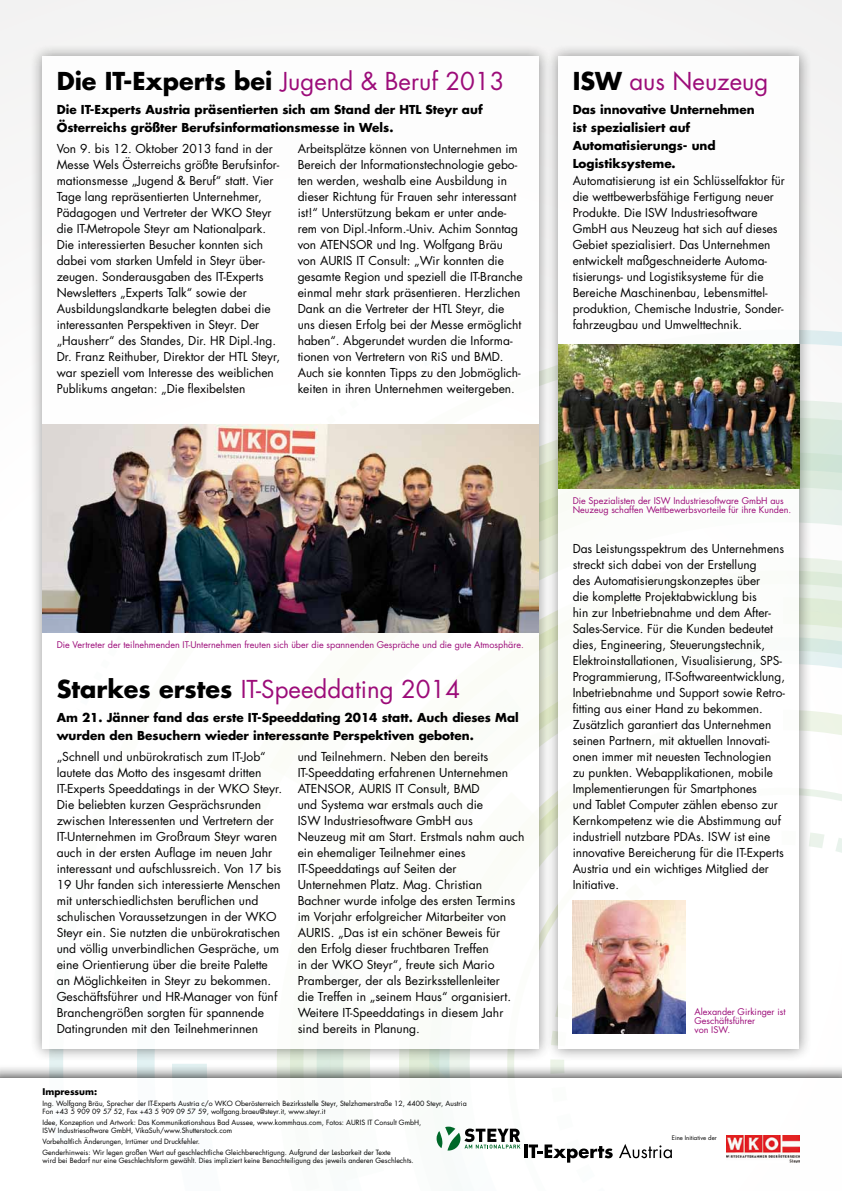
<style>
.page{position:relative;width:842px;height:1191px;background:#f5f4f4}
.page>*{position:absolute;margin:0;border:0;box-sizing:border-box;transform-origin:0 0}
.t1{font:24px "Futura";color:#9c0c79}
.t2{font:700 24px "Futura";color:#000}
.t3{font:12px/16px "Futura";color:#000}
.t4{font:700 12px/18px "Futura";color:#000}
.t5{font:9px/9px "Futura";color:#9c0c79}
.t6{font:700 9px "Futura";color:#000}
.t7{font:7px/8px "Futura";color:#000}
.t8{font:6px "Futura";color:#000}
.s1{font-weight:400;color:#9c0c79}
.s2{font-weight:700;color:#000}
</style>
<div class="page">
<svg style="left:813px;top:417px;width:29px;height:53px"></svg>
<div style="left:29px;top:43px;width:523px;height:1019px;background:#000;opacity:.5"></div>
<div style="left:43px;top:57px;width:496px;height:992px;background:#fff"></div>
<div style="left:545px;top:43px;width:268px;height:1019px;background:#000;opacity:.5"></div>
<div style="left:558px;top:57px;width:241px;height:992px;background:#fff"></div>
<svg style="left:0;top:1064px;width:317px;height:13px"></svg>
<div style="left:0;top:1077px;width:842px;height:114px;background:#fff"></div>
<svg style="left:317px;top:597px;width:525px;height:566px"></svg>
<img style="left:727px;top:1135px;width:72px;height:27px">
<img style="left:573px;top:900px;width:113px;height:133px">
<img style="left:558px;top:345px;width:241px;height:144px">
<img style="left:43px;top:425px;width:496px;height:208px">
<h1 class="t2" style="left:57px;top:64px;width:449px">Die IT-Experts bei <span class="s1">Jugend &amp; Beruf 2013</span></h1>
<p class="t4" style="left:57px;top:100px;width:427px">Die IT-Experts Austria präsentierten sich am Stand der HTL Steyr auf<br>Österreichs größter Berufsinformationsmesse in Wels.</p>
<p class="t3" style="left:57px;top:140px;width:225px">Von 9. bis 12. Oktober 2013 fand in der Messe Wels Österreichs größte Berufsinfor&shy;mationsmesse „Jugend &amp; Beruf“ statt. Vier Tage lang repräsentierten Unternehmer, Pädagogen und Vertreter der WKO Steyr die IT-Metropole Steyr am Nationalpark.<br>Die interessierten Besucher konnten sich dabei vom starken Umfeld in Steyr über&shy;zeugen. Sonderausgaben des IT-Experts Newsletters „Experts Talk“ sowie der Ausbildungslandkarte belegten dabei die interessanten Perspektiven in Steyr. Der „Hausherr“ des Standes, Dir. HR Dipl.-Ing.<br>Dr. Franz Reithuber, Direktor der HTL Steyr, war speziell vom Interesse des weiblichen Publikums angetan: „Die flexibelsten</p>
<p class="t3" style="left:298px;top:140px;width:226px">Arbeitsplätze können von Unternehmen im Bereich der Informationstechnologie gebo&shy;ten werden, weshalb eine Ausbildung in dieser Richtung für Frauen sehr interessant ist!“ Unterstützung bekam er unter ande&shy;rem von Dipl.-Inform.-Univ. Achim Sonntag von ATENSOR und Ing. Wolfgang Bräu von AURIS IT Consult: „Wir konnten die gesamte Region und speziell die IT-Branche einmal mehr stark präsentieren. Herzlichen Dank an die Vertreter der HTL Steyr, die uns diesen Erfolg bei der Messe ermöglicht haben“. Abgerundet wurden die Informa&shy;tionen von Vertretern von RiS und BMD.<br>Auch sie konnten Tipps zu den Jobmöglich&shy;keiten in ihren Unternehmen weitergeben.</p>
<p class="t5" style="left:57px;top:639px;width:469px">Die Vertreter der teilnehmenden IT-Unternehmen freuten sich über die spannenden Gespräche und die gute Atmosphäre.</p>
<h1 class="t1" style="left:57px;top:673px;width:405px"><span class="s2">Starkes erstes</span> IT-Speeddating 2014</h1>
<p class="t4" style="left:57px;top:708px;width:464px">Am 21. Jänner fand das erste IT-Speeddating 2014 statt. Auch dieses Mal wurden den Besuchern wieder interessante Perspektiven geboten.</p>
<p class="t3" style="left:57px;top:748px;width:227px">„Schnell und unbürokratisch zum IT-Job“ lautete das Motto des insgesamt dritten IT-Experts Speeddatings in der WKO Steyr.<br>Die beliebten kurzen Gesprächsrunden zwischen Interessenten und Vertretern der IT-Unternehmen im Großraum Steyr waren auch in der ersten Auflage im neuen Jahr interessant und aufschlussreich. Von 17 bis 19 Uhr fanden sich interessierte Menschen mit unterschiedlichsten beruflichen und schulischen Voraussetzungen in der WKO Steyr ein. Sie nutzten die unbürokratischen und völlig unverbindlichen Gespräche, um eine Orientierung über die breite Palette an Möglichkeiten in Steyr zu bekommen.<br>Geschäftsführer und HR-Manager von fünf Branchengrößen sorgten für spannende Datingrunden mit den Teilnehmerinnen</p>
<p class="t3" style="left:298px;top:748px;width:228px">und Teilnehmern. Neben den bereits IT-Speeddating erfahrenen Unternehmen ATENSOR, AURIS IT Consult, BMD<br>und Systema war erstmals auch die<br>ISW Industriesoftware GmbH aus<br>Neuzeug mit am Start. Erstmals nahm auch ein ehemaliger Teilnehmer eines IT-Speeddatings auf Seiten der Unternehmen Platz. Mag. Christian Bachner wurde infolge des ersten Termins im Vorjahr erfolgreicher Mitarbeiter von AURIS. „Das ist ein schöner Beweis für<br>den Erfolg dieser fruchtbaren Treffen<br>in der WKO Steyr“, freute sich Mario Pramberger, der als Bezirksstellenleiter<br>die Treffen in „seinem Haus“ organisiert.<br>Weitere IT-Speeddatings in diesem Jahr sind bereits in Planung.</p>
<p class="t6" style="left:43px;top:1085px;width:56px">Impressum:</p>
<p class="t7" style="left:43px;top:1099px;width:426px">Ing. Wolfgang Bräu, Sprecher der IT-Experts Austria c/o WKO Oberösterreich Bezirksstelle Steyr, Stelzhamerstraße 12, 4400 Steyr, Austria<br>Fon +43 5 909 09 57 52, Fax +43 5 909 09 57 59, wolfgang.braeu@steyr.it, www.steyr.it</p>
<p class="t7" style="left:43px;top:1118px;width:380px">Idee, Konzeption und Artwork: Das Kommunikationshaus Bad Aussee, www.kommhaus.com, Fotos: AURIS IT Consult GmbH,<br>ISW Industriesoftware GmbH, VikaSuh/www.Shutterstock.com</p>
<p class="t7" style="left:43px;top:1135px;width:350px;line-height:10.8px">Vorbehaltlich Änderungen, Irrtümer und Druckfehler.<br>Genderhinweis: Wir legen großen Wert auf geschlechtliche Gleichberechtigung. Aufgrund der Lesbarkeit der Texte</p>
<p class="t7" style="left:43px;top:1156px;width:373px">wird bei Bedarf nur eine Geschlechtsform gewählt. Dies impliziert keine Benachteiligung des jeweils anderen Geschlechts.</p>
<h1 class="t1" style="left:573px;top:65px;width:197px"><span class="s2">ISW</span> aus Neuzeug</h1>
<p class="t4" style="left:573px;top:100px;width:184px">Das innovative Unternehmen ist spezialisiert auf<br>Automatisierungs- und<br>Logistiksysteme.</p>
<p class="t3" style="left:573px;top:172px;width:214px">Automatisierung ist ein Schlüsselfaktor für die wettbewerbsfähige Fertigung neuer Produkte. Die ISW Industriesoftware GmbH aus Neuzeug hat sich auf dieses Gebiet spezialisiert. Das Unternehmen entwickelt maßgeschneiderte Automa&shy;tisierungs- und Logistiksysteme für die Bereiche Maschinenbau, Lebensmittel&shy;produktion, Chemische Industrie, Sonder&shy;fahrzeugbau und Umwelttechnik.</p>
<p class="t5" style="left:573px;top:496px;width:220px">Die Spezialisten der ISW Industriesoftware GmbH aus<br>Neuzeug schaffen Wettbewerbsvorteile für ihre Kunden.</p>
<p class="t3" style="left:573px;top:540px;width:214px">Das Leistungsspektrum des Unternehmens streckt sich dabei von der Erstellung<br>des Automatisierungskonzeptes über<br>die komplette Projektabwicklung bis<br>hin zur Inbetriebnahme und dem After-Sales-Service. Für die Kunden bedeutet dies, Engineering, Steuerungstechnik, Elektroinstallationen, Visualisierung, SPS-Programmierung, IT-Softwareentwicklung, Inbetriebnahme und Support sowie Retro&shy;fitting aus einer Hand zu bekommen.<br>Zusätzlich garantiert das Unternehmen seinen Partnern, mit aktuellen Innovati&shy;onen immer mit neuesten Technologien zu punkten. Webapplikationen, mobile Implementierungen für Smartphones<br>und Tablet Computer zählen ebenso zur Kernkompetenz wie die Abstimmung auf industriell nutzbare PDAs. ISW ist eine innovative Bereicherung für die IT-Experts Austria und ein wichtiges Mitglied der Initiative.</p>
<p class="t5" style="left:694px;top:1007px;width:92px">Alexander Girkinger ist<br>Geschäftsführer<br>von ISW.</p>
<p class="t8" style="left:672px;top:1133px;width:46px">Eine Initiative der</p>
</div>
